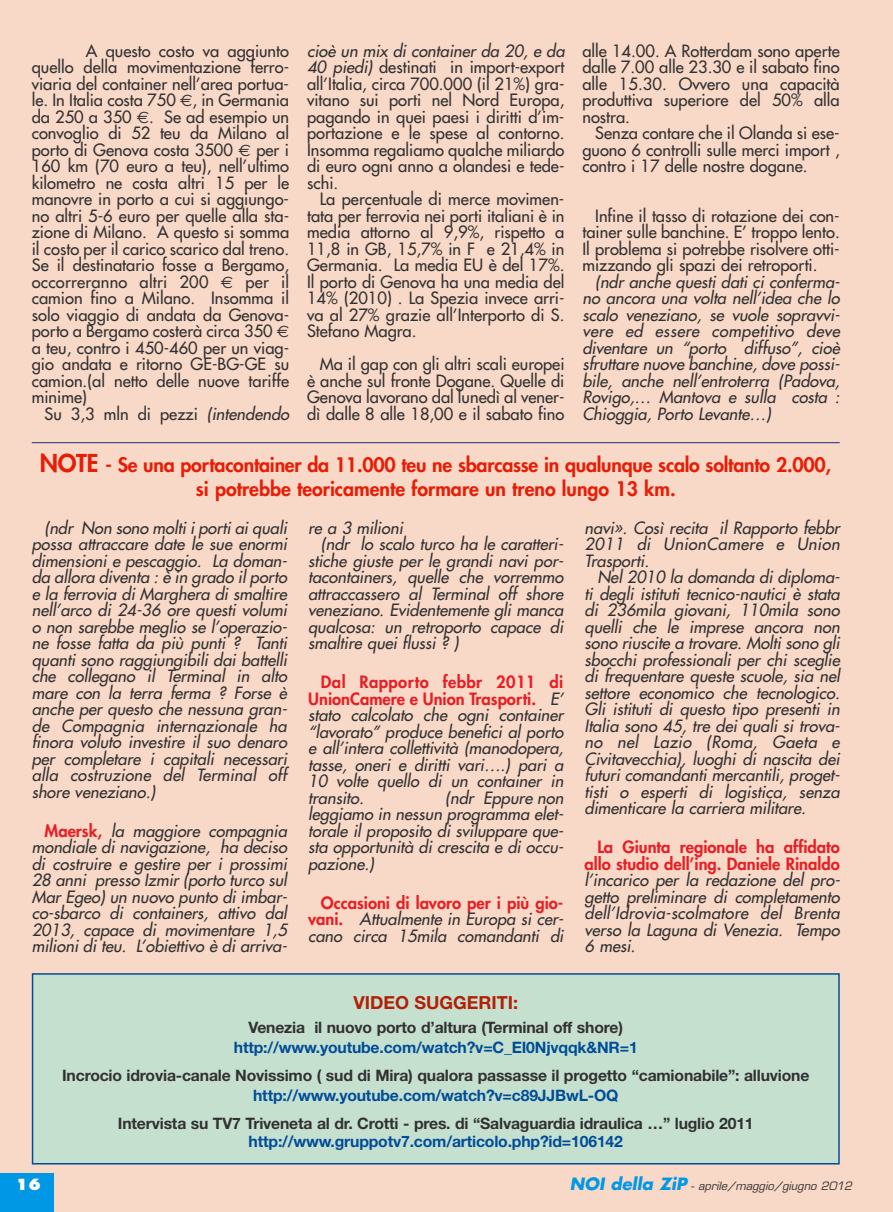
<style>
.page{position:relative;width:893px;height:1212px;background:#f8d8c7}
.page>*{position:absolute;margin:0;border:0;box-sizing:border-box;transform-origin:0 0}
.t1{font:800 19.5px/24px "Futura";letter-spacing:-.01em;color:#e71d06;text-align:center}
.t2{font:700 18px "Helvetica Neue";color:#b12007}
.t3{font:italic 16.5px/16.5px "Futura";color:#323132;text-align:justify}
.t4{font:16.5px/16.5px "Futura";color:#323132;text-align:justify}
.t5{font:800 16.5px/16.5px "Futura";color:#e71f25;text-align:right}
.t6{font:700 15.75px "Helvetica Neue";letter-spacing:-.01em;color:#323132}
.t7{font:700 15.75px "Helvetica Neue";letter-spacing:-.01em;color:#004d97}
.t8{font:800 15px "Futura";color:#fff}
.t9{font:italic 11.25px "Eurostile";color:#323132}
.s1{font-family:"Euro Sans"}
.s2{font-style:italic}
.s3{font-size:24px}
.s4{font-weight:800;font-style:normal;color:#e71f25}
.s5{font-family:"Futura";font-weight:700;font-size:16.5px;color:#0098e5}
</style>
<div class="page">
<div style="left:0;top:1174px;width:54px;height:38px;background:#0098e5"></div>
<hr style="left:32px;top:442px;width:808px;height:1px;background:#23277a">
<div style="left:33px;top:975px;width:805px;height:188px;background:#c6e0d0"></div>
<div style="left:32px;top:973px;width:808px;height:191px;border:2px solid #004d97"></div>
<p class="t4" style="left:32px;top:42px;width:259px;text-indent:54px">A questo costo va aggiunto quello della movimentazione ferro&shy;viaria del container nell’area portua&shy;le. In Italia costa 750 <span class="s1">€</span>, in Germania da 250 a 350 <span class="s1">€</span>. Se ad esempio un convoglio di 52 teu da Milano al porto di Genova costa 3500 <span class="s1">€</span> per i 160 km (70 euro a teu), nell’ultimo kilometro ne costa altri 15 per le manovre in porto a cui si aggiungo&shy;no altri 5-6 euro per quelle alla sta&shy;zione di Milano. A questo si somma il costo per il carico scarico dal treno.<br>Se il destinatario fosse a Bergamo, occorreranno altri 200 <span class="s1">€</span> per il camion fino a Milano. Insomma il solo viaggio di andata da Genova&shy;porto a Bergamo costerà circa 350 <span class="s1">€ </span>a teu, contro i 450-460 per un viag&shy;gio andata e ritorno GE-BG-GE su camion.(al netto delle nuove tariffe minime)</p>
<p class="t4" style="left:45px;top:405px;width:249px">Su 3,3 mln di pezzi <span class="s2">(intendendo</span></p>
<p class="t4" style="left:307px;top:42px;width:262px;text-align:left"><span class="s2">cioè un mix di container da 20, e da<br>40 piedi)</span> destinati in import-export all’Italia, circa 700.000 (il 21%) gra&shy;vitano sui porti nel Nord Europa, pagando in quei paesi i diritti d’im&shy;portazione e le spese al contorno.<br>Insomma regaliamo qualche miliardo di euro ogni anno a olandesi e tede&shy;schi.</p>
<p class="t4" style="left:307px;top:191px;width:259px;text-indent:13px">La percentuale di merce movimen&shy;tata per ferrovia nei porti italiani è in media attorno al 9,9%, rispetto a 11,8 in GB, 15,7% in F e 21,4% in Germania. La media EU è del 17%.<br>Il porto di Genova ha una media del 14% (2010) . La Spezia invece arri&shy;va al 27% grazie all’Interporto di S.<br>Stefano Magra.</p>
<p class="t4" style="left:307px;top:356px;width:259px;text-indent:13px">Ma il gap con gli altri scali europei è anche sul fronte Dogane. Quelle di Genova lavorano dal lunedì al vener&shy;dì dalle 8 alle 18,00 e il sabato fino</p>
<p class="t4" style="left:582px;top:42px;width:259px">alle 14.00. A Rotterdam sono aperte dalle 7.00 alle 23.30 e il sabato fino alle 15.30. Ovvero una capacità produttiva superiore del 50% alla nostra.</p>
<p class="t4" style="left:582px;top:125px;width:259px;text-indent:13px">Senza contare che il Olanda si ese&shy;guono 6 controlli sulle merci import , contro i 17 delle nostre dogane.</p>
<p class="t4" style="left:582px;top:207px;width:259px;text-indent:13px">Infine il tasso di rotazione dei con&shy;tainer sulle banchine. E’ troppo lento.<br>Il problema si potrebbe risolvere otti&shy;mizzando gli spazi dei retroporti.</p>
<p class="t3" style="left:582px;top:273px;width:262px;text-indent:13px">(ndr anche questi dati ci conferma&shy;no ancora una volta nell’idea che lo scalo veneziano, se vuole sopravvi&shy;vere ed essere competitivo deve diventare un “porto diffuso”, cioè sfruttare nuove banchine, dove possi&shy;bile, anche nell’entroterra (Padova, Rovigo,… Mantova e sulla costa :<br>Chioggia, Porto Levante…)</p>
<p class="t1" style="left:40px;top:452px;width:793px"><span class="s3">NOTE</span> - Se una portacontainer da 11.000 teu ne sbarcasse in qualunque scalo soltanto 2.000, si potrebbe teoricamente formare un treno lungo 13 km.</p>
<p class="t3" style="left:32px;top:519px;width:260px;text-align:left;text-indent:13px">(ndr Non sono moltiiportiaiquali possa attraccare date le sue enormi dimensioni e pescaggio. La doman&shy;da allora diventa :è in grado ilporto e la ferrovia di Marghera di smaltire nell’arco di 24-36 ore questi volumi o non sarebbe meglio se l’operazio&shy;ne fosse fatta da più punti ? Tanti quanti sono raggiungibili dai battelli che collegano il Terminal in alto mare con la terra ferma ? Forse è anche per questo che nessuna gran&shy;de Compagnia internazionale ha finora voluto investire il suo denaro per completare i capitali necessari alla costruzione del Terminal off shore veneziano.)</p>
<p class="t3" style="left:32px;top:822px;width:260px;text-indent:13px"><span class="s4">Ma e rs k,</span> la maggiore compagnia mondiale di navigazione, ha deciso di costruire e gestire per i prossimi 28 anni presso Izmir (porto turco sul Mar Egeo) un nuovo punto di imbar&shy;co-sbarco di containers, attivo dal 2013, capace di movimentare 1,5 milioni di teu. L’obiettivo è di arriva-</p>
<p class="t3" style="left:585px;top:519px;width:260px">navi». Così recita il Rapporto febbr 2011 di UnionCamere e Union Trasporti.</p>
<p class="t3" style="left:584px;top:569px;width:260px;text-indent:13px">Nel 2010 la domanda di diploma&shy;ti degli istituti tecnico-nautici è stata di 236mila giovani, 110mila sono quelli che le imprese ancora non sono riuscite a trovare. Molti sono gli sbocchi professionali per chi sceglie di frequentare queste scuole, sia nel settore economico che tecnologico.<br>Gli istituti di questo tipo presenti in Italia sono 45, tre dei quali si trova&shy;no nel Lazio (Roma, Gaeta e Civitavecchia), luoghi di nascita dei futuri comandanti mercantili, proget&shy;tisti o esperti di logistica, senza dimenticare la carriera militare.</p>
<p class="t5" style="left:585px;top:838px;width:257px">La Giunta regionale ha affidato allo studio dell’ing. Daniele Rinaldo</p>
<p class="t3" style="left:585px;top:872px;width:260px">l’incarico per la redazione del pro&shy;getto preliminare di completamento dell’Idrovia-scolmatore del Brenta verso la Laguna di Venezia. Tempo 6 mesi.</p>
<p class="t3" style="left:308px;top:519px;width:100px">re a 3 milioni</p>
<p class="t3" style="left:321px;top:536px;width:247px">(ndr lo scalo turco ha le caratteri-</p>
<p class="t3" style="left:308px;top:552px;width:260px">stiche giuste per le grandi navi por-</p>
<p class="t3" style="left:308px;top:569px;width:260px">tacontainers, quelle che vorremmo</p>
<p class="t3" style="left:308px;top:585px;width:260px">attraccassero al Terminal off shore</p>
<p class="t3" style="left:308px;top:602px;width:260px">veneziano. Evidentemente gli manca</p>
<p class="t3" style="left:308px;top:618px;width:260px">qualcosa: un retroporto capace di</p>
<p class="t3" style="left:308px;top:635px;width:155px">smaltire quei flussi ? )</p>
<p class="t3" style="left:308px;top:674px;width:260px;text-align:left;text-indent:13px"><span class="s4">Dal Rapporto febbr 2011 di<br>UnionCamere e Union Trasporti.</span> E’ stato calcolato che ogni container “lavorato” produce benefici al porto e all’intera collettività (manodopera, tasse, oneri e diritti vari….) pari a<br>10 volte quello di un container in transito.</p>
<p class="t3" style="left:308px;top:789px;width:260px;text-indent:137px">(ndr Eppure non leggiamo in nessun programma elet&shy;torale il proposito di sviluppare que&shy;sta opportunità di crescita e di occu&shy;pazione.)</p>
<p class="t3" style="left:308px;top:894px;width:260px;text-align:center"><span class="s4">Occasioni di lavoro per i più gio&shy;va n i .</span> Attualmente in Europa si cer&shy;cano circa 15mila comandanti di</p>
<p class="t2" style="left:353px;top:991px;width:166px">VIDEO SUGGERITI:</p>
<p class="t6" style="left:249px;top:1018px;width:376px">Venezia il nuovo porto d’altura (Terminal off shore)</p>
<p class="t7" style="left:234px;top:1037px;width:405px">http://www.youtube.com/watch?v=C_EI0Njvqqk&amp;NR=1</p>
<p class="t6" style="left:62px;top:1066px;width:749px">Incrocio idrovia-canale Novissimo ( sud di Mira) qualora passasse il progetto “camionabile”: alluvione</p>
<p class="t7" style="left:253px;top:1085px;width:367px">http://www.youtube.com/watch?v=c89JJBwL-OQ</p>
<p class="t6" style="left:118px;top:1114px;width:637px">Intervista su TV7 Triveneta al dr. Crotti - pres. di “Salvaguardia idraulica …” luglio 2011</p>
<p class="t7" style="left:249px;top:1132px;width:376px">http://www.gruppotv7.com/articolo.php?id=106142</p>
<p class="t8" style="left:16px;top:1175px;width:26px">16</p>
<p class="t9" style="left:570px;top:1179px;width:287px"><span class="s5">NOI della ZiP</span> - aprile/maggio/giugno 2012</p>
</div>
